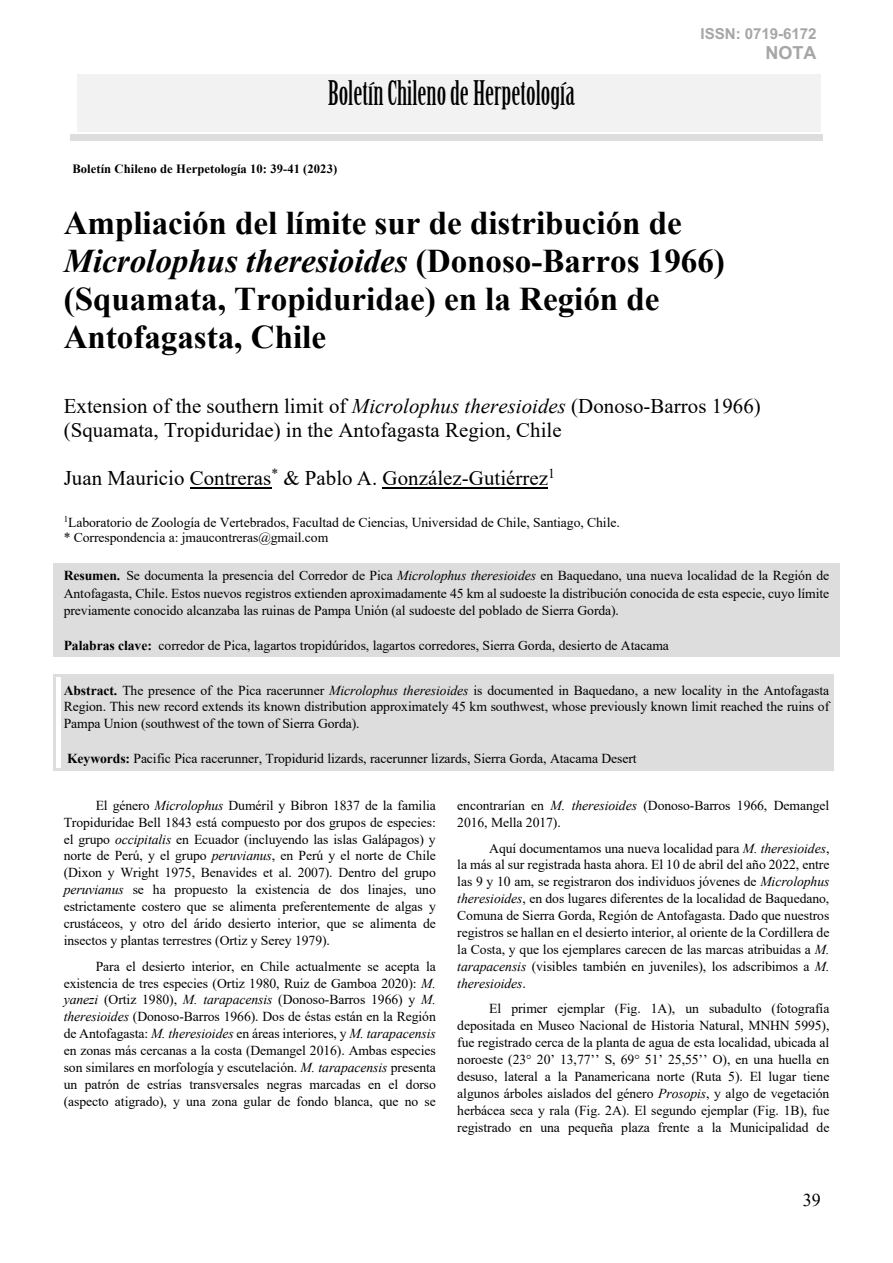
<style>
.page{position:relative;width:893px;height:1263px;background:#fff}
.page>*{position:absolute;margin:0;border:0;box-sizing:border-box;transform-origin:0 0}
.t1{font:700 33.15px/38px "Times New Roman";color:#000}
.t2{font:33.15px "Birch Std";color:#000}
.t3{font:20.85px/24.2px "Times New Roman";color:#000}
.t4{font:700 18px "Arial";color:#a6a6a6}
.t5{font:18px "Times New Roman";color:#000}
.t6{font:700 15.15px "Arial";letter-spacing:-.005em;color:#a6a6a6}
.t7{font:13.65px/16.8px "Times New Roman";letter-spacing:-.005em;color:#000;text-align:justify}
.t8{font:700 12.6px "Times New Roman";letter-spacing:.005em;color:#000}
.s1{font-style:italic}
.s2{font-weight:700}
</style>
<div class="page">
<div style="left:78px;top:74px;width:743px;height:57px;background:#f2f2f2"></div>
<div style="left:70px;top:135px;width:753px;height:6px;background:#ddd"></div>
<hr style="left:190px;top:487px;width:81px;height:2px;background:#000">
<hr style="left:383px;top:487px;width:165px;height:2px;background:#000">
<div style="left:56px;top:565px;width:781px;height:19px;background:#ddd"></div>
<hr style="left:56px;top:563px;width:781px;height:2px;background:#ddd">
<div style="left:56px;top:584px;width:781px;height:17px;background:#ddd"></div>
<div style="left:56px;top:601px;width:781px;height:17px;background:#ddd"></div>
<svg style="left:54px;top:563px;width:2px;height:55px"></svg>
<svg style="left:837px;top:563px;width:2px;height:55px"></svg>
<div style="left:56px;top:618px;width:781px;height:36px;background:#ddd"></div>
<hr style="left:56px;top:654px;width:781px;height:2px;background:#ddd">
<hr style="left:54px;top:618px;width:2px;height:36px;background:#ddd">
<hr style="left:837px;top:618px;width:2px;height:36px;background:#ddd">
<div style="left:62px;top:677px;width:769px;height:21px;background:#ddd"></div>
<hr style="left:56px;top:675px;width:775px;height:2px;background:#ddd">
<hr style="left:54px;top:677px;width:2px;height:21px;background:#ddd">
<hr style="left:831px;top:677px;width:2px;height:21px;background:#ddd">
<div style="left:62px;top:698px;width:769px;height:17px;background:#ddd"></div>
<div style="left:62px;top:715px;width:769px;height:17px;background:#ddd"></div>
<svg style="left:54px;top:698px;width:2px;height:34px"></svg>
<svg style="left:831px;top:698px;width:2px;height:34px"></svg>
<div style="left:62px;top:732px;width:769px;height:36px;background:#ddd"></div>
<hr style="left:56px;top:768px;width:775px;height:2px;background:#ddd">
<hr style="left:54px;top:732px;width:2px;height:36px;background:#ddd">
<hr style="left:831px;top:732px;width:2px;height:36px;background:#ddd">
<h1 class="t2" style="left:328px;top:74px;width:249px">Boletín Chileno de Herpetología</h1>
<p class="t6" style="left:700px;top:26px;width:117px">ISSN: 0719-6172</p>
<h3 class="t4" style="left:765px;top:43px;width:53px">NOTA</h3>
<p class="t8" style="left:72px;top:162px;width:266px">Boletín Chileno de Herpetología 10: 39-41 (2023)</p>
<h1 class="t1" style="left:64px;top:204px;width:663px">Ampliación del límite sur de distribución de <span class="s1">Microlophus theresioides</span> (Donoso-Barros 1966) (Squamata, Tropiduridae) en la Región de Antofagasta, Chile</h1>
<h2 class="t3" style="left:64px;top:394px;width:698px">Extension of the southern limit of <span class="s1">Microlophus theresioides</span> (Donoso-Barros 1966) (Squamata, Tropiduridae) in the Antofagasta Region, Chile</h2>
<h2 class="t3" style="left:64px;top:466px;width:493px">Juan Mauricio Contreras<sup>*</sup> &amp; Pablo A. González-Gutiérrez<sup>1</sup></h2>
<p class="t7" style="left:64px;top:514px;width:558px;line-height:15.5px"><sup>1</sup>Laboratorio de Zoología de Vertebrados, Facultad de Ciencias, Universidad de Chile, Santiago, Chile. * Correspondencia a: jmaucontreras@gmail.com</p>
<p class="t7" style="left:64px;top:567px;width:767px"><span class="s2">Resumen.</span> Se documenta la presencia del Corredor de Pica <span class="s1">Microlophus theresioides</span> en Baquedano, una nueva localidad de la Región de Antofagasta, Chile. Estos nuevos registros extienden aproximadamente 45 km al sudoeste la distribución conocida de esta especie, cuyo límite previamente conocido alcanzaba las ruinas de Pampa Unión (al sudoeste del poblado de Sierra Gorda).</p>
<p class="t7" style="left:64px;top:636px;width:607px"><span class="s2">Palabras clave:</span> corredor de Pica, lagartos tropidúridos, lagartos corredores, Sierra Gorda, desierto de Atacama</p>
<p class="t7" style="left:64px;top:681px;width:767px"><span class="s2">Abstract.</span> The presence of the Pica racerunner <span class="s1">Microlophus theresioides</span> is documented in Baquedano, a new locality in the Antofagasta Region. This new record extends its known distribution approximately 45 km southwest, whose previously known limit reached the ruins of Pampa Union (southwest of the town of Sierra Gorda).</p>
<p class="t7" style="left:67px;top:750px;width:571px"><span class="s2">Keywords:</span> Pacific Pica racerunner, Tropidurid lizards, racerunner lizards, Sierra Gorda, Atacama Desert</p>
<p class="t7" style="left:64px;top:797px;width:374px;text-indent:32px">El género <span class="s1">Microlophus</span> Duméril y Bibron 1837 de la familia Tropiduridae Bell 1843 está compuesto por dos grupos de especies: el grupo <span class="s1">occipitalis</span> en Ecuador (incluyendo las islas Galápagos) y norte de Perú, y el grupo <span class="s1">peruvianus</span>, en Perú y el norte de Chile (Dixon y Wright 1975, Benavides et al. 2007). Dentro del grupo <span class="s1">peruvianus</span> se ha propuesto la existencia de dos linajes, uno estrictamente costero que se alimenta preferentemente de algas y crustáceos, y otro del árido desierto interior, que se alimenta de insectos y plantas terrestres (Ortiz y Serey 1979).</p>
<p class="t7" style="left:64px;top:957px;width:374px;text-indent:32px">Para el desierto interior, en Chile actualmente se acepta la existencia de tres especies (Ortiz 1980, Ruiz de Gamboa 2020): <span class="s1">M. yanezi</span> (Ortiz 1980), <span class="s1">M. tarapacensis</span> (Donoso-Barros 1966) y <span class="s1">M. theresioides</span> (Donoso-Barros 1966). Dos de éstas están en la Región de Antofagasta: <span class="s1">M. theresioides</span> en áreas interiores, y <span class="s1">M. tarapacensis </span>en zonas más cercanas a la costa (Demangel 2016). Ambas especies son similares en morfología y escutelación. <span class="s1">M. tarapacensis</span> presenta un patrón de estrías transversales negras marcadas en el dorso (aspecto atigrado), y una zona gular de fondo blanca, que no se</p>
<p class="t7" style="left:457px;top:797px;width:374px">encontrarían en <span class="s1">M. theresioides</span> (Donoso-Barros 1966, Demangel<br>2016, Mella 2017).</p>
<p class="t7" style="left:457px;top:839px;width:374px;text-indent:32px">Aquí documentamos una nueva localidad para <span class="s1">M. theresioides</span>, la más al sur registrada hasta ahora. El 10 de abril del año 2022, entre las 9 y 10 am, se registraron dos individuos jóvenes de <span class="s1">Microlophus theresioides</span>, en dos lugares diferentes de la localidad de Baquedano, Comuna de Sierra Gorda, Región de Antofagasta. Dado que nuestros registros se hallan en el desierto interior, al oriente de la Cordillera de la Costa, y que los ejemplares carecen de las marcas atribuidas a <span class="s1">M. tarapacensis</span> (visibles también en juveniles), los adscribimos a <span class="s1">M. theresioides</span>.</p>
<p class="t7" style="left:457px;top:1000px;width:374px;text-indent:32px">El primer ejemplar (Fig. 1A), un subadulto (fotografía depositada en Museo Nacional de Historia Natural, MNHN 5995), fue registrado cerca de la planta de agua de esta localidad, ubicada al noroeste (23° 20’ 13,77’’ S, 69° 51’ 25,55’’ O), en una huella en desuso, lateral a la Panamericana norte (Ruta 5). El lugar tiene algunos árboles aislados del género <span class="s1">Prosopis</span>, y algo de vegetación herbácea seca y rala (Fig. 2A). El segundo ejemplar (Fig. 1B), fue registrado en una pequeña plaza frente a la Municipalidad de</p>
<h3 class="t5" style="left:803px;top:1190px;width:19px">39</h3>
</div>
